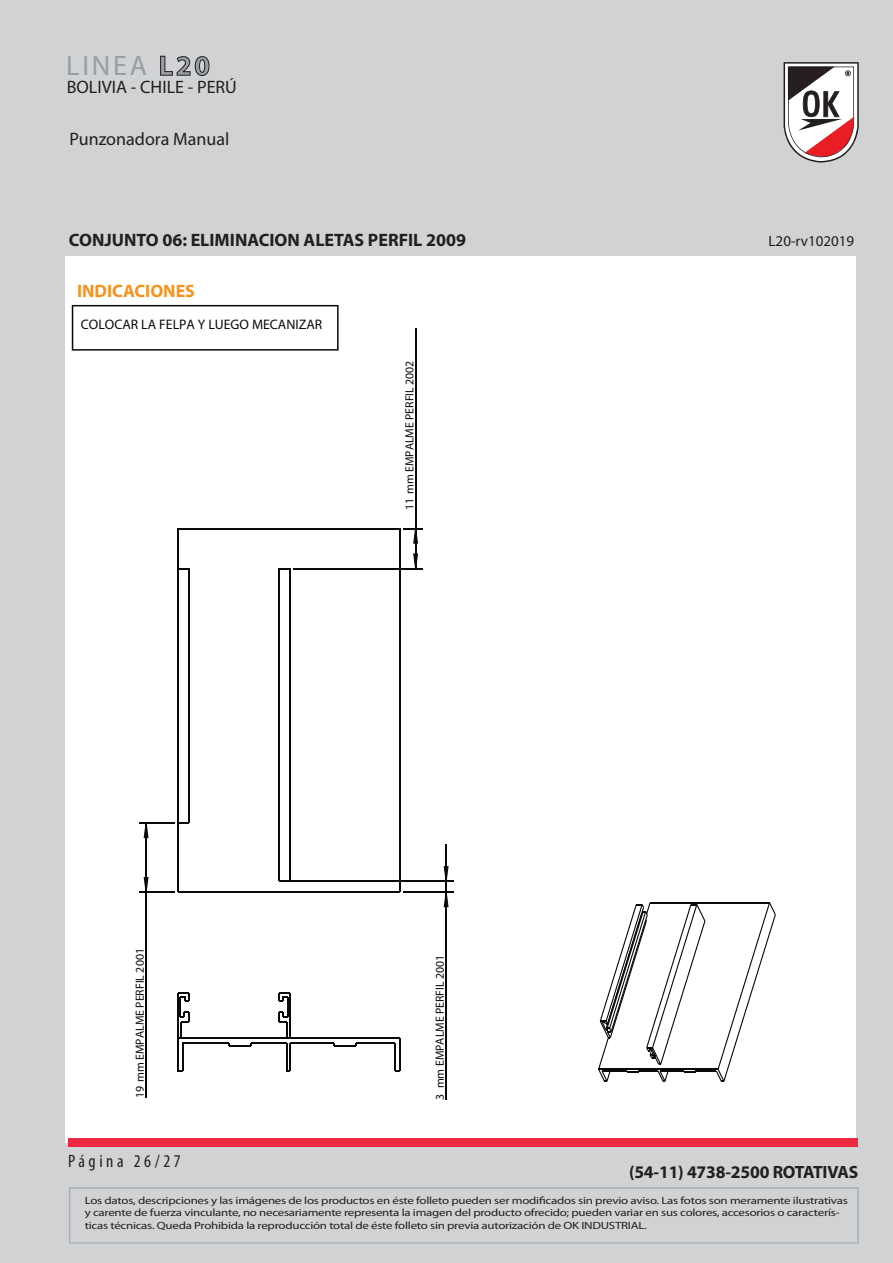
<style>
.page{position:relative;width:893px;height:1263px;background:#d1d2d4}
.page>*{position:absolute;margin:0;border:0;box-sizing:border-box;transform-origin:0 0}
.t1{font:28.2px "Myriad Pro";color:#979ea4}
.t2{font:700 18px "Myriad Pro";color:#231f20}
.t3{font:18px "Myriad Pro";color:#231f20}
.t4{font:700 18px "Myriad Pro";color:#f7931d}
.t5{font:condensed 18px "Myriad Pro";letter-spacing:.2em;color:#231f20}
.t6{font:700 17.85px "Myriad Pro";letter-spacing:-.01em;color:#231f20}
.t7{font:15px "Myriad Pro";color:#231f20}
.t8{font:13.8px "Arial";color:#0c090d}
.t9{font:11.85px "Arial";color:#0c090d}
.t10{font:10.5px/12.6px "Myriad Pro";letter-spacing:-.02em;color:#231f20;scale:1.23 1}
.s1{font-weight:700}
</style>
<div class="page">
<svg style="left:69px;top:1187px;width:790px;height:57px"></svg>
<div style="left:65px;top:256px;width:791px;height:887px;background:#fff"></div>
<div style="left:68px;top:1138px;width:790px;height:8px;background:#ed283f"></div>
<svg style="left:784px;top:62px;width:75px;height:101px;background:#bba4a6"></svg>
<svg style="left:72px;top:305px;width:267px;height:46px"></svg>
<svg style="left:598px;top:902px;width:178px;height:180px"></svg>
<svg style="left:413px;top:553px;width:5px;height:15px"></svg>
<svg style="left:444px;top:893px;width:5px;height:14px"></svg>
<svg style="left:444px;top:866px;width:5px;height:15px"></svg>
<svg style="left:144px;top:823px;width:5px;height:15px"></svg>
<svg style="left:144px;top:877px;width:5px;height:14px"></svg>
<hr style="left:177px;top:993px;width:1px;height:78px;background:#0c090d">
<svg style="left:228px;top:1043px;width:23px;height:3px"></svg>
<hr style="left:183px;top:1042px;width:46px;height:2px;background:#0c090d">
<hr style="left:251px;top:1042px;width:35px;height:2px;background:#0c090d">
<hr style="left:290px;top:1042px;width:44px;height:2px;background:#0c090d">
<hr style="left:356px;top:1042px;width:39px;height:2px;background:#0c090d">
<hr style="left:178px;top:1038px;width:222px;height:1px;background:#0c090d">
<svg style="left:279px;top:992px;width:12px;height:80px"></svg>
<svg style="left:178px;top:992px;width:11px;height:80px"></svg>
<svg style="left:334px;top:1043px;width:22px;height:3px"></svg>
<svg style="left:394px;top:1043px;width:6px;height:29px"></svg>
<hr style="left:399px;top:1038px;width:1px;height:33px;background:#0c090d">
<hr style="left:178px;top:891px;width:222px;height:2px;background:#0c090d">
<hr style="left:139px;top:891px;width:35px;height:2px;background:#0c090d">
<hr style="left:403px;top:891px;width:50px;height:2px;background:#0c090d">
<hr style="left:279px;top:881px;width:174px;height:1px;background:#0c090d">
<hr style="left:146px;top:823px;width:1px;height:275px;background:#0c090d">
<hr style="left:139px;top:822px;width:35px;height:1px;background:#0c090d">
<hr style="left:177px;top:528px;width:1px;height:364px;background:#0c090d">
<hr style="left:188px;top:568px;width:1px;height:255px;background:#0c090d">
<hr style="left:279px;top:568px;width:1px;height:313px;background:#0c090d">
<hr style="left:290px;top:568px;width:1px;height:313px;background:#0c090d">
<hr style="left:399px;top:528px;width:1px;height:364px;background:#0c090d">
<hr style="left:415px;top:328px;width:1px;height:240px;background:#0c090d">
<hr style="left:294px;top:568px;width:129px;height:1px;background:#0c090d">
<hr style="left:446px;top:845px;width:1px;height:255px;background:#0c090d">
<hr style="left:178px;top:528px;width:222px;height:1px;background:#0c090d">
<svg style="left:403px;top:528px;width:20px;height:16px"></svg>
<svg style="left:160px;top:55px;width:50px;height:21px"></svg>
<h1 class="t1" style="left:66px;top:48px;width:145px">LINEA <span class="s1">L20</span></h1>
<h2 class="t3" style="left:67px;top:76px;width:172px">BOLIVIA - CHILE - PERÚ</h2>
<h2 class="t3" style="left:70px;top:128px;width:161px">Punzonadora Manual</h2>
<h2 class="t2" style="left:69px;top:228px;width:399px">CONJUNTO 06: ELIMINACION ALETAS PERFIL 2009</h2>
<h2 class="t4" style="left:77px;top:279px;width:119px">INDICACIONES</h2>
<h3 class="t8" style="left:81px;top:316px;width:243px">COLOCAR LA FELPA Y LUEGO MECANIZAR</h3>
<p class="t9" style="left:402px;top:510px;width:151px;rotate:-90deg">11 mm EMPALME PERFIL 2002</p>
<h3 class="t7" style="left:769px;top:232px;width:87px">L20-rv102019</h3>
<p class="t9" style="left:133px;top:1098px;width:151px;rotate:-90deg">19 mm EMPALME PERFIL 2001</p>
<p class="t9" style="left:433px;top:1100px;width:147px;rotate:-90deg">3 mm EMPALME PERFIL 2001</p>
<h2 class="t5" style="left:68px;top:1150px;width:114px">Página 26/27</h2>
<h3 class="t6" style="left:629px;top:1160px;width:231px">(54-11) 4738-2500 ROTATIVAS</h3>
<p class="t10" style="left:85px;top:1193px;width:622px">Los datos, descripciones y las imágenes de los productos en éste folleto pueden ser modi cados sin previo aviso. Las fotos son meramente ilustrativas y carente de fuerza vinculante, no necesariamente representa la imagen del producto ofrecido; pueden variar en sus colores, accesorios o caracterís&shy;ticas técnicas. Queda Prohibida la reproducción total de éste folleto sin previa autorización de OK INDUSTRIAL.</p>
</div>
